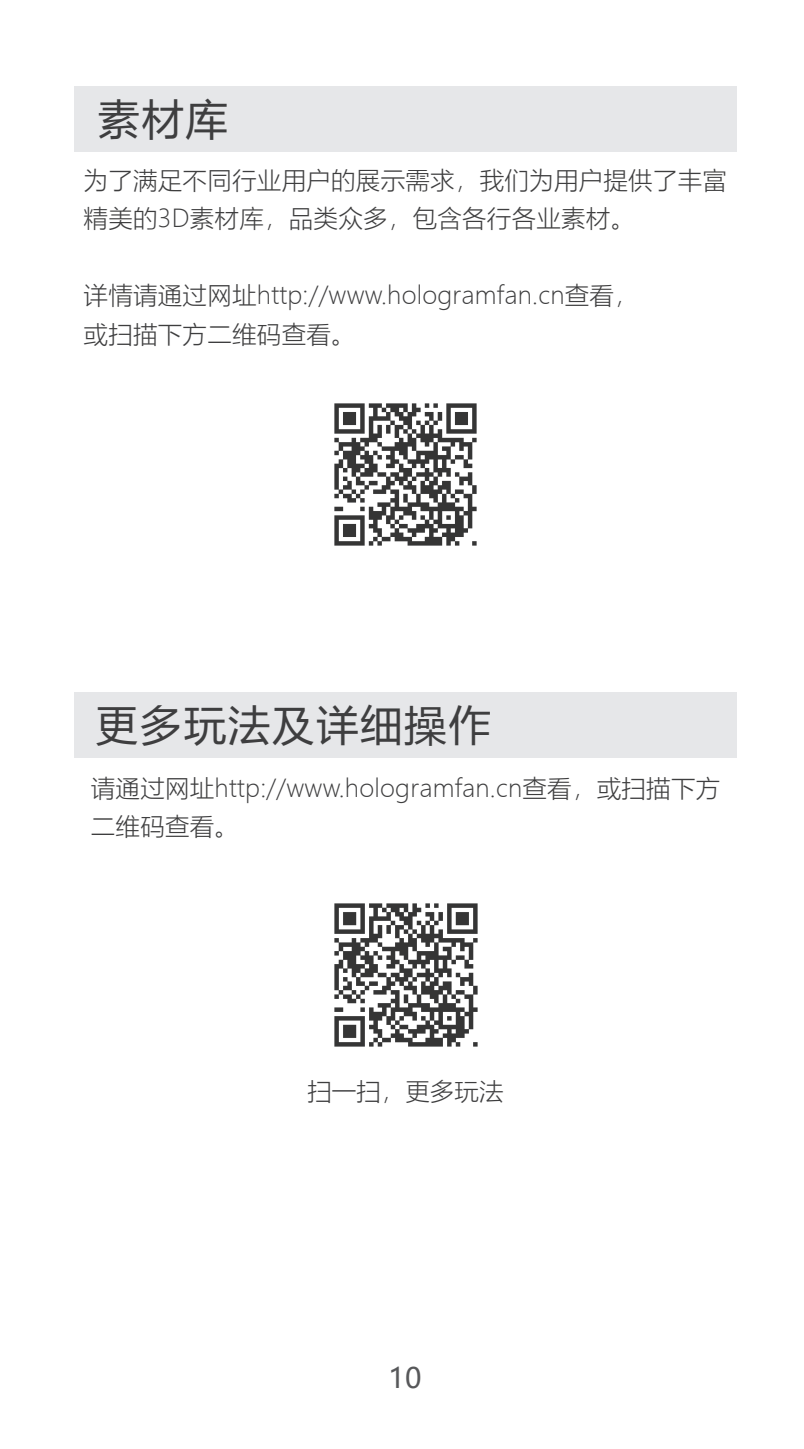
<style>
.page{position:relative;width:804px;height:1449px;background:#fff}
.page>*{position:absolute;margin:0;border:0;box-sizing:border-box;transform-origin:0 0}
.t1{font:42px "Microsoft Ya Hei";letter-spacing:.05em;color:#3e3e3f}
.t2{font:28px "Microsoft Ya Hei";color:#57585a}
.t3{font:300 24.5px/38.5px "Microsoft Ya Hei";letter-spacing:.01em;color:#3e3e3f}
</style>
<div class="page">
<div style="left:74px;top:86px;width:663px;height:66px;background:#e6e7e9"></div>
<div style="left:74px;top:692px;width:663px;height:65px;background:#e6e7e9"></div>
<img style="left:334px;top:403px;width:143px;height:143px">
<img style="left:334px;top:903px;width:144px;height:144px">
<h1 class="t1" style="left:98px;top:90px;width:132px">素材库</h1>
<p class="t3" style="left:84px;top:160px;width:645px">为了满足不同行业用户的展示需求，我们为用户提供了丰富精美的3D素材库，品类众多，包含各行各业素材。</p>
<p class="t3" style="left:84px;top:276px;width:556px">详情请通过网址http://www.hologramfan.cn查看，或扫描下方二维码查看。</p>
<h1 class="t1" style="left:96px;top:696px;width:396px">更多玩法及详细操作</h1>
<p class="t3" style="left:91px;top:768px;width:631px">请通过网址http://www.hologramfan.cn查看，或扫描下方二维码查看。</p>
<p class="t3" style="left:307px;top:1071px;width:197px">扫一扫，更多玩法</p>
<p class="t2" style="left:388px;top:1358px;width:35px">10</p>
</div>
